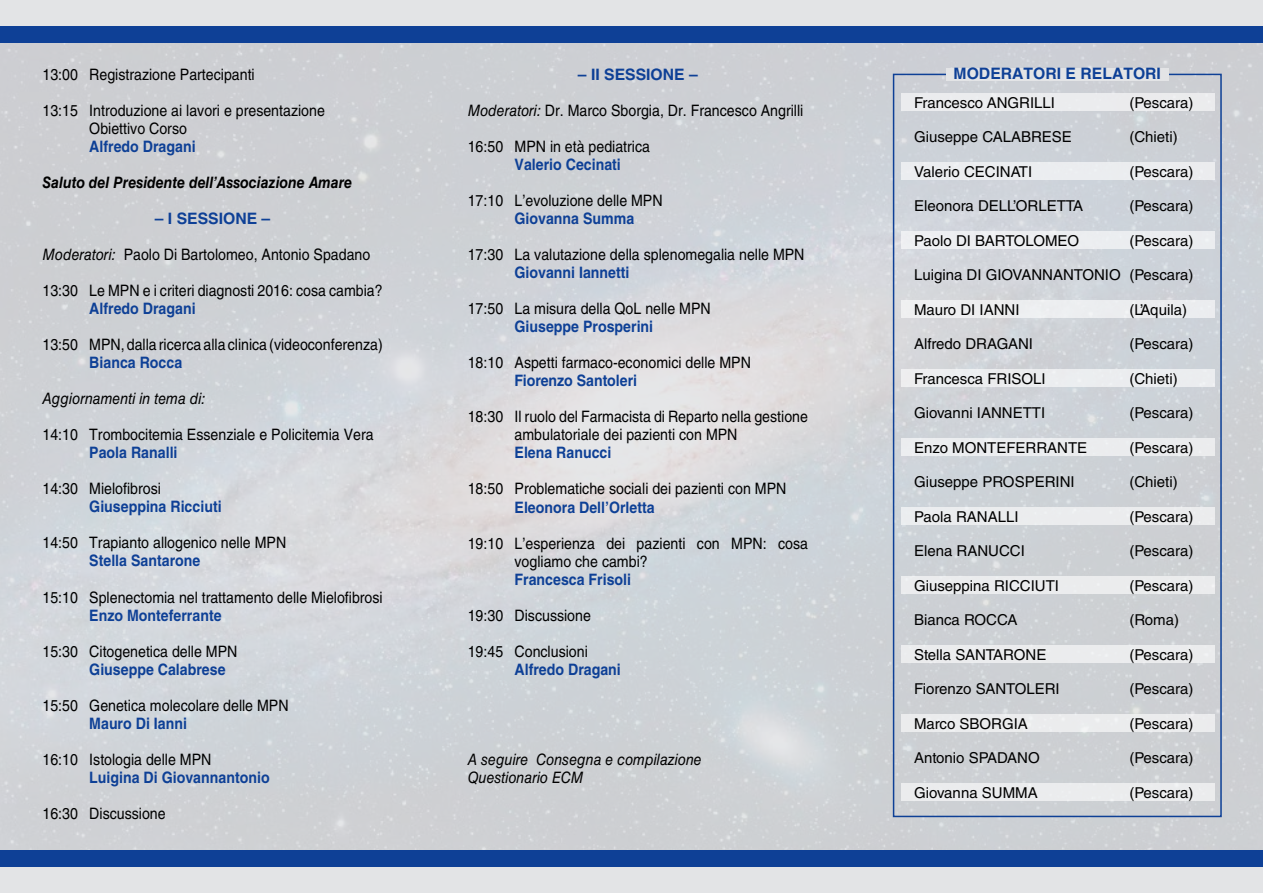
<style>
.page{position:relative;width:1263px;height:893px;background:#e3e4e6}
.page>*{position:absolute;margin:0;border:0;box-sizing:border-box;transform-origin:0 0}
.t1{font:15.75px/18px "Helvetica LT Std";color:#000;scale:.9 1}
.t2{font:700 15.75px "Helvetica LT Std";color:#0e4096;scale:.9 1}
.t3{font:italic 15.75px/18px "Helvetica LT Std";color:#000;scale:.9 1}
.t4{font:700 15.75px "Helvetica LT Std";color:#0e4096}
.t5{font:italic 700 15.75px "Helvetica LT Std";color:#000;scale:.9 1}
.t6{font:15px "Helvetica LT Std";color:#000}
.s1{font-style:italic}
</style>
<div class="page">
<img style="left:0;top:43px;width:1263px;height:807px">
<div style="left:0;top:26px;width:1263px;height:17px;background:#0e4096"></div>
<div style="left:0;top:850px;width:1263px;height:17px;background:#0e4096"></div>
<div style="left:893px;top:74px;width:329px;height:743px;border:2px solid #0e4096"></div>
<div style="left:901px;top:94px;width:313px;height:17px;background:#ebecee"></div>
<div style="left:946px;top:68px;width:222px;height:13px;background:#e3e4e6"></div>
<div style="left:901px;top:163px;width:313px;height:17px;background:#ebedf0"></div>
<div style="left:901px;top:232px;width:313px;height:17px;background:#eceef0"></div>
<div style="left:901px;top:301px;width:313px;height:17px;background:#eceef0"></div>
<div style="left:901px;top:370px;width:313px;height:17px;background:#ebedef"></div>
<div style="left:901px;top:439px;width:313px;height:17px;background:#ebedef"></div>
<div style="left:901px;top:508px;width:313px;height:17px;background:#ebecee"></div>
<div style="left:901px;top:577px;width:313px;height:17px;background:#ebecee"></div>
<div style="left:901px;top:646px;width:313px;height:17px;background:#ebecee"></div>
<div style="left:901px;top:715px;width:313px;height:17px;background:#ebeced"></div>
<div style="left:901px;top:784px;width:313px;height:17px;background:#ebecee"></div>
<p class="t1" style="left:43px;top:66px;width:237px">13:00 Registrazione Partecipanti</p>
<p class="t1" style="left:89px;top:102px;width:263px;text-indent:-47px">13:15 Introduzione ai lavori e presentazione<br>Obiettivo Corso</p>
<p class="t2" style="left:89px;top:137px;width:120px">Alfredo Dragani</p>
<p class="t5" style="left:43px;top:173px;width:345px">Saluto del Presidente dell’Associazione Amare</p>
<p class="t4" style="left:155px;top:209px;width:117px">– I SESSIONE –</p>
<p class="t1" style="left:43px;top:246px;width:366px"><span class="s1">Moderatori:</span> Paolo Di Bartolomeo, Antonio Spadano</p>
<p class="t1" style="left:43px;top:282px;width:379px">13:30 Le MPN e i criteri diagnosti 2016: cosa cambia?</p>
<p class="t2" style="left:89px;top:299px;width:120px">Alfredo Dragani</p>
<p class="t1" style="left:43px;top:336px;width:379px">13:50 MPN, dalla ricerca alla clinica (videoconferenza)</p>
<p class="t2" style="left:89px;top:353px;width:105px">Bianca Rocca</p>
<p class="t3" style="left:43px;top:390px;width:183px">Aggiornamenti in tema di:</p>
<p class="t1" style="left:43px;top:426px;width:369px">14:10 Trombocitemia Essenziale e Policitemia Vera</p>
<p class="t2" style="left:89px;top:443px;width:100px">Paola Ranalli</p>
<p class="t1" style="left:43px;top:480px;width:133px">14:30 Mielofibrosi</p>
<p class="t2" style="left:89px;top:497px;width:149px">Giuseppina Ricciuti</p>
<p class="t1" style="left:43px;top:534px;width:272px">14:50 Trapianto allogenico nelle MPN</p>
<p class="t2" style="left:89px;top:551px;width:125px">Stella Santarone</p>
<p class="t1" style="left:43px;top:588px;width:379px">15:10 Splenectomia nel trattamento delle Mielofibrosi</p>
<p class="t2" style="left:89px;top:605px;width:149px">Enzo Monteferrante</p>
<p class="t1" style="left:43px;top:642px;width:218px">15:30 Citogenetica delle MPN</p>
<p class="t2" style="left:89px;top:659px;width:153px">Giuseppe Calabrese</p>
<p class="t1" style="left:43px;top:696px;width:275px">15:50 Genetica molecolare delle MPN</p>
<p class="t2" style="left:89px;top:713px;width:110px">Mauro Di Ianni</p>
<p class="t1" style="left:43px;top:750px;width:189px">16:10 Istologia delle MPN</p>
<p class="t2" style="left:89px;top:767px;width:202px">Luigina Di Giovannantonio</p>
<p class="t1" style="left:43px;top:804px;width:138px">16:30 Discussione</p>
<p class="t4" style="left:578px;top:65px;width:121px">– II SESSIONE –</p>
<p class="t1" style="left:468px;top:102px;width:374px"><span class="s1">Moderatori:</span> Dr. Marco Sborgia, Dr. Francesco Angrilli</p>
<p class="t1" style="left:468px;top:138px;width:204px">16:50 MPN in età pediatrica</p>
<p class="t2" style="left:514px;top:155px;width:120px">Valerio Cecinati</p>
<p class="t1" style="left:468px;top:192px;width:218px">17:10 L’evoluzione delle MPN</p>
<p class="t2" style="left:514px;top:209px;width:135px">Giovanna Summa</p>
<p class="t1" style="left:468px;top:246px;width:376px">17:30 La valutazione della splenomegalia nelle MPN</p>
<p class="t2" style="left:514px;top:263px;width:129px">Giovanni Iannetti</p>
<p class="t1" style="left:468px;top:300px;width:271px">17:50 La misura della QoL nelle MPN</p>
<p class="t2" style="left:514px;top:317px;width:156px">Giuseppe Prosperini</p>
<p class="t1" style="left:468px;top:354px;width:316px">18:10 Aspetti farmaco-economici delle MPN</p>
<p class="t2" style="left:514px;top:371px;width:137px">Fiorenzo Santoleri</p>
<p class="t1" style="left:514px;top:408px;width:328px;text-indent:-47px">18:30 Il ruolo del Farmacista di Reparto nella gestione ambulatoriale dei pazienti con MPN</p>
<p class="t2" style="left:514px;top:443px;width:109px">Elena Ranucci</p>
<p class="t1" style="left:468px;top:480px;width:355px">18:50 Problematiche sociali dei pazienti con MPN</p>
<p class="t2" style="left:514px;top:497px;width:157px">Eleonora Dell’Orletta</p>
<p class="t1" style="left:514px;top:534px;width:327px;text-indent:-47px">19:10 L’esperienza dei pazienti con MPN: cosa vogliamo che cambi?</p>
<p class="t2" style="left:514px;top:569px;width:131px">Francesca Frisoli</p>
<p class="t1" style="left:468px;top:606px;width:138px">19:30 Discussione</p>
<p class="t1" style="left:468px;top:642px;width:135px">19:45 Conclusioni</p>
<p class="t2" style="left:514px;top:659px;width:120px">Alfredo Dragani</p>
<p class="t3" style="left:468px;top:750px;width:261px">A seguire Consegna e compilazione<br>Questionario ECM</p>
<p class="t4" style="left:953px;top:64px;width:209px">MODERATORI E RELATORI</p>
<p class="t6" style="left:914px;top:94px;width:142px">Francesco ANGRILLI</p>
<p class="t6" style="left:1129px;top:94px;width:66px">(Pescara)</p>
<p class="t6" style="left:914px;top:128px;width:159px">Giuseppe CALABRESE</p>
<p class="t6" style="left:1129px;top:128px;width:50px">(Chieti)</p>
<p class="t6" style="left:914px;top:163px;width:120px">Valerio CECINATI</p>
<p class="t6" style="left:1129px;top:163px;width:66px">(Pescara)</p>
<p class="t6" style="left:914px;top:197px;width:171px">Eleonora DELL’ORLETTA</p>
<p class="t6" style="left:1129px;top:197px;width:66px">(Pescara)</p>
<p class="t6" style="left:914px;top:232px;width:167px">Paolo DI BARTOLOMEO</p>
<p class="t6" style="left:1129px;top:232px;width:66px">(Pescara)</p>
<p class="t6" style="left:914px;top:266px;width:281px">Luigina DI GIOVANNANTONIO (Pescara)</p>
<p class="t6" style="left:914px;top:301px;width:107px">Mauro DI IANNI</p>
<p class="t6" style="left:1129px;top:301px;width:59px">(L’Aquila)</p>
<p class="t6" style="left:914px;top:335px;width:120px">Alfredo DRAGANI</p>
<p class="t6" style="left:1129px;top:335px;width:66px">(Pescara)</p>
<p class="t6" style="left:914px;top:370px;width:133px">Francesca FRISOLI</p>
<p class="t6" style="left:1129px;top:370px;width:50px">(Chieti)</p>
<p class="t6" style="left:914px;top:404px;width:133px">Giovanni IANNETTI</p>
<p class="t6" style="left:1129px;top:404px;width:66px">(Pescara)</p>
<p class="t6" style="left:914px;top:439px;width:175px">Enzo MONTEFERRANTE</p>
<p class="t6" style="left:1129px;top:439px;width:66px">(Pescara)</p>
<p class="t6" style="left:914px;top:473px;width:162px">Giuseppe PROSPERINI</p>
<p class="t6" style="left:1129px;top:473px;width:50px">(Chieti)</p>
<p class="t6" style="left:914px;top:508px;width:106px">Paola RANALLI</p>
<p class="t6" style="left:1129px;top:508px;width:66px">(Pescara)</p>
<p class="t6" style="left:914px;top:542px;width:112px">Elena RANUCCI</p>
<p class="t6" style="left:1129px;top:542px;width:66px">(Pescara)</p>
<p class="t6" style="left:914px;top:577px;width:147px">Giuseppina RICCIUTI</p>
<p class="t6" style="left:1129px;top:577px;width:66px">(Pescara)</p>
<p class="t6" style="left:914px;top:611px;width:105px">Bianca ROCCA</p>
<p class="t6" style="left:1129px;top:611px;width:51px">(Roma)</p>
<p class="t6" style="left:914px;top:646px;width:134px">Stella SANTARONE</p>
<p class="t6" style="left:1129px;top:646px;width:66px">(Pescara)</p>
<p class="t6" style="left:914px;top:680px;width:147px">Fiorenzo SANTOLERI</p>
<p class="t6" style="left:1129px;top:680px;width:66px">(Pescara)</p>
<p class="t6" style="left:914px;top:715px;width:115px">Marco SBORGIA</p>
<p class="t6" style="left:1129px;top:715px;width:66px">(Pescara)</p>
<p class="t6" style="left:914px;top:749px;width:127px">Antonio SPADANO</p>
<p class="t6" style="left:1129px;top:749px;width:66px">(Pescara)</p>
<p class="t6" style="left:914px;top:784px;width:125px">Giovanna SUMMA</p>
<p class="t6" style="left:1129px;top:784px;width:66px">(Pescara)</p>
</div>
